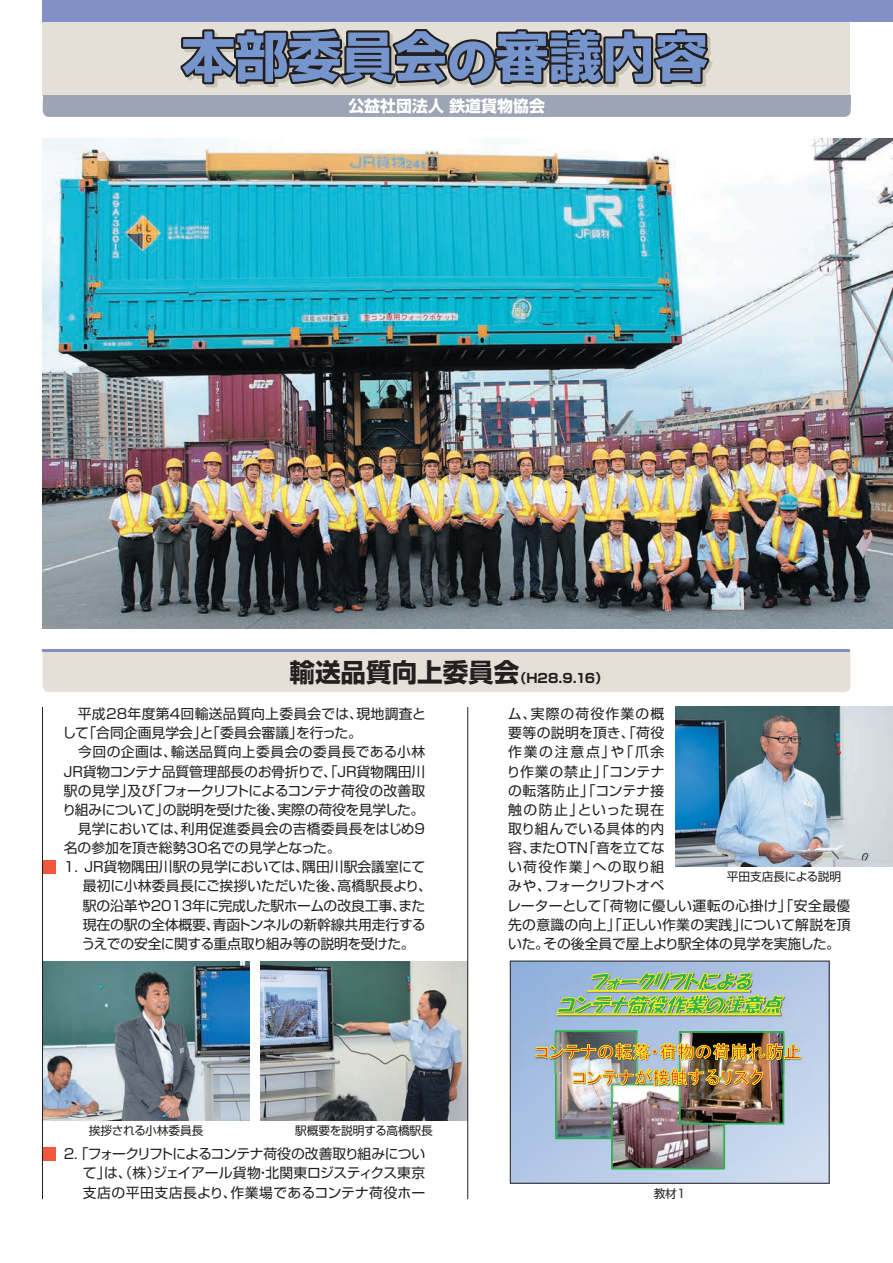
<style>
.page{position:relative;width:893px;height:1263px;background:#fff}
.page>*{position:absolute;margin:0;border:0;box-sizing:border-box;transform-origin:0 0}
.t1{font:700 15.9px "Shin Go Pr 5";color:#fff}
.t2{font:13.8px/19.2px "Shin Go Pr 5";color:#231f20}
.t3{font:13.8px/19.2px "Shin Go Pr 5";letter-spacing:.02em;color:#231f20}
.t4{font:700 12.75px "Shin Go Pr 5";color:#231f20}
.t5{font:11.7px "Shin Go Pr 5";letter-spacing:-.005em;color:#231f20}
.s1{font-size:25.5px}
</style>
<div class="page">
<div style="left:43px;top:860px;width:13px;height:14px;background:#f0593e"></div>
<div style="left:43px;top:1147px;width:13px;height:14px;background:#f0593e"></div>
<img style="left:43px;top:138px;width:850px;height:490px">
<svg style="left:512px;top:963px;width:315px;height:218px;background:#b5cae6"></svg>
<img style="left:576px;top:963px;width:162px;height:9px">
<img style="left:738px;top:963px;width:32px;height:9px">
<img style="left:545px;top:985px;width:223px;height:43px">
<img style="left:768px;top:985px;width:32px;height:43px">
<img style="left:556px;top:1015px;width:226px;height:2px">
<svg style="left:556px;top:972px;width:228px;height:43px;background:#9ac183"></svg>
<img style="left:558px;top:1033px;width:77px;height:103px">
<div style="left:555px;top:1030px;width:83px;height:109px;border:2px solid #2db356"></div>
<img style="left:614px;top:1098px;width:108px;height:68px">
<div style="left:611px;top:1083px;width:114px;height:86px;border:2px solid #2db356"></div>
<img style="left:682px;top:1086px;width:99px;height:35px">
<div style="left:679px;top:1031px;width:105px;height:93px;border:2px solid #2db356"></div>
<img style="left:524px;top:1034px;width:289px;height:39px">
<img style="left:790px;top:1036px;width:27px;height:39px">
<img style="left:561px;top:1086px;width:62px;height:12px">
<img style="left:623px;top:1086px;width:18px;height:12px">
<img style="left:641px;top:1086px;width:112px;height:12px">
<img style="left:753px;top:1086px;width:27px;height:14px">
<img style="left:535px;top:1043px;width:266px;height:43px">
<img style="left:675px;top:707px;width:218px;height:159px">
<img style="left:43px;top:961px;width:207px;height:159px">
<img style="left:260px;top:961px;width:207px;height:159px">
<hr style="left:42px;top:707px;width:1px;height:492px;background:#231f20">
<div style="left:43px;top:21px;width:807px;height:75px;background:#e5e0d7"></div>
<svg style="left:180px;top:29px;width:533px;height:59px"></svg>
<div style="left:43px;top:0;width:850px;height:21px;background:#838fc7"></div>
<div style="left:43px;top:96px;width:808px;height:21px;background:#9da4b4;border-radius:6px"></div>
<div style="left:43px;top:96px;width:808px;height:10px;background:#9da4b4"></div>
<div style="left:43px;top:652px;width:807px;height:40px;background:#e5e0d7"></div>
<hr style="left:43px;top:649px;width:807px;height:3px;background:#838fc7">
<hr style="left:467px;top:707px;width:1px;height:492px;background:#231f20">
<p class="t1" style="left:348px;top:94px;width:198px">公益社団法人 鉄道貨物協会</p>
<p class="t4" style="left:290px;top:668px;width:320px"><span class="s1">輸送品質向上委員会</span>（H28.9.16）</p>
<p class="t2" style="left:62px;top:703px;width:365px">　平成28年度第4回輸送品質向上委員会では、現地調査として「合同企画見学会」と「委員会審議」を行った。<br>　今回の企画は、輸送品質向上委員会の委員長である小林<br>JR貨物コンテナ品質管理部長のお骨折りで、「JR貨物隅田川駅の見学」及び「フォークリフトによるコンテナ荷役の改善取り組みについて」の説明を受けた後、実際の荷役を見学した。　見学においては、利用促進委員会の吉橋委員長をはじめ9名の参加を頂き総勢30名での見学となった。</p>
<p class="t2" style="left:82px;top:856px;width:352px;text-indent:-18px">1. JR貨物隅田川駅の見学においては、隅田川駅会議室にて最初に小林委員長にご挨拶いただいた後、高橋駅長より、駅の沿革や2013年に完成した駅ホームの改良工事、また現在の駅の全体概要、青函トンネルの新幹線共用走行するうえでの安全に関する重点取り組み等の説明を受けた。</p>
<p class="t5" style="left:89px;top:1121px;width:116px">挨拶される小林委員長</p>
<p class="t5" style="left:295px;top:1121px;width:139px">駅概要を説明する高橋駅長</p>
<p class="t2" style="left:83px;top:1143px;width:344px;text-align:justify;text-indent:-19px">2. 「フォークリフトによるコンテナ荷役の改善取り組みについて」は、（株）ジェイアール貨物・北関東ロジスティクス東京支店の平田支店長より、作業場であるコンテナ荷役ホー</p>
<p class="t3" style="left:507px;top:703px;width:345px">ム、実際の荷役作業の概<br>要等の説明を頂き、「荷役<br>作業の注意点」や「爪余<br>り作業の禁止」「コンテナ<br>の転落防止」「コンテナ接<br>触の防止」といった現在<br>取り組んでいる具体的内<br>容、またOTN「音を立てな<br>い荷役作業」への取り組<br>みや、フォークリフトオペ<br>レーターとして「荷物に優しい運転の心掛け」「安全最優先の意識の向上」「正しい作業の実践」について解説を頂いた。その後全員で屋上より駅全体の見学を実施した。</p>
<p class="t5" style="left:727px;top:867px;width:116px">平田支店長による説明</p>
<p class="t5" style="left:654px;top:1184px;width:34px">教材1</p>
</div>
